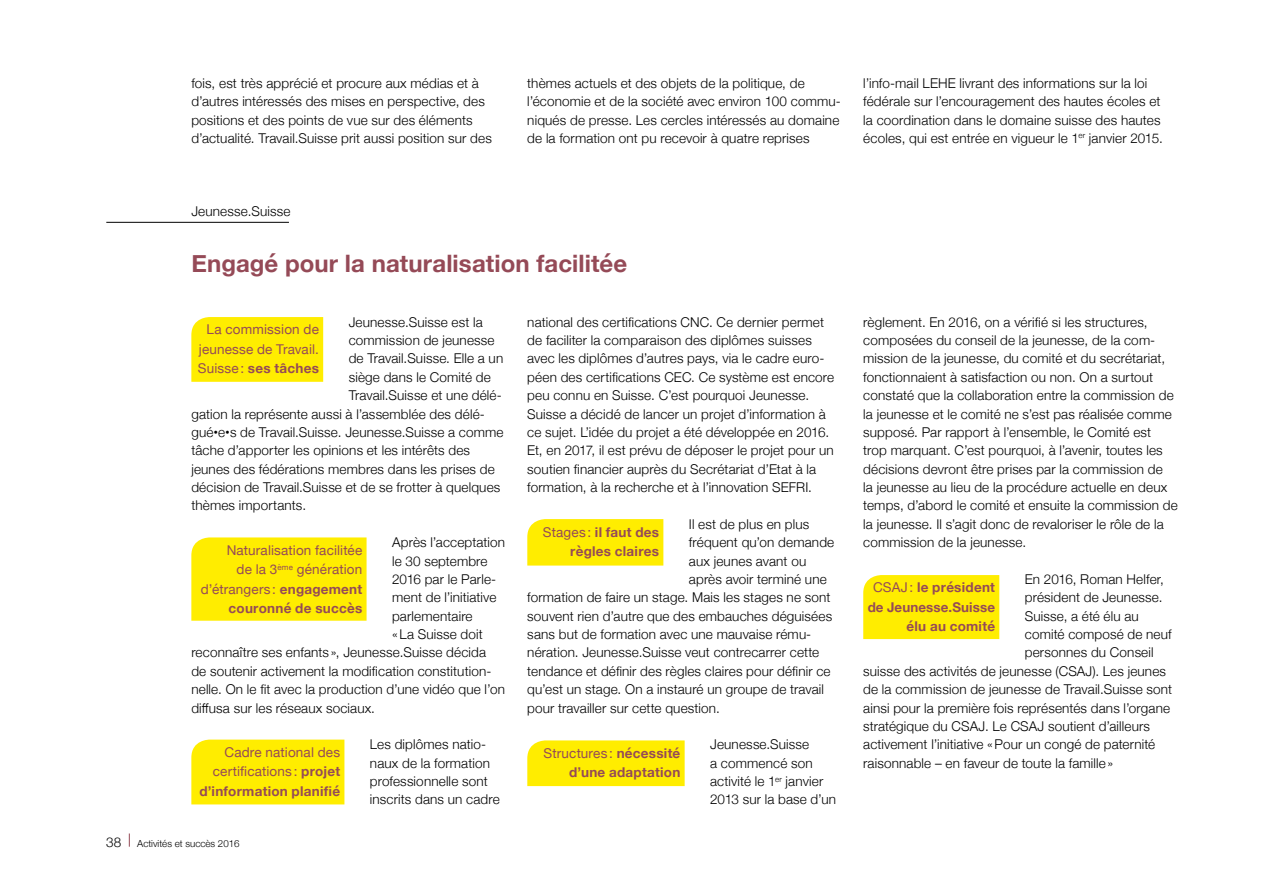
<style>
.page{position:relative;width:1263px;height:893px;background:#fff}
.page>*{position:absolute;margin:0;border:0;box-sizing:border-box;transform-origin:0 0}
.t1{font:700 24px "Helvetica Neue";letter-spacing:.005em;color:#954a57}
.t2{font:300 13.5px/18.3px "Helvetica Neue";letter-spacing:.01em;color:#000}
.t3{font:13.5px/19.5px "Helvetica Neue";letter-spacing:.01em;color:#954a57;text-align:right}
.t4{font:700 13.5px/19.5px "Helvetica Neue";letter-spacing:.015em;color:#954a57;text-align:right}
.t5{font:300 9.75px "Helvetica Neue";color:#000}
.s1{font-weight:500;font-size:19.5px}
.s2{font-weight:700}
.s3{font-size:13.5px}
.s4{font-weight:400}
</style>
<div class="page">
<svg style="left:129px;top:833px;width:1px;height:14px"></svg>
<hr style="left:106px;top:222px;width:183px;height:1px;background:#000">
<div style="left:191px;top:317px;width:132px;height:65px;background:#ffed00"></div>
<div style="left:191px;top:537px;width:176px;height:84px;background:#ffed00"></div>
<div style="left:191px;top:740px;width:153px;height:64px;background:#ffed00"></div>
<div style="left:527px;top:519px;width:136px;height:47px;background:#ffed00"></div>
<div style="left:527px;top:740px;width:158px;height:46px;background:#ffed00"></div>
<div style="left:863px;top:575px;width:136px;height:64px;background:#ffed00"></div>
<p class="t2" style="left:191px;top:73px;width:302px">fois, est très apprécié et procure aux médias et à d’autres intéressés des mises en perspective, des positions et des points de vue sur des éléments d’actualité. Travail.Suisse prit aussi position sur des</p>
<p class="t2" style="left:527px;top:73px;width:315px">thèmes actuels et des objets de la politique, de l’économie et de la société avec environ 100 commu&shy;niqués de presse. Les cercles intéressés au domaine de la formation ont pu recevoir à quatre reprises</p>
<p class="t2" style="left:863px;top:73px;width:301px">l’info-mail LEHE livrant des informations sur la loi fédérale sur l’encouragement des hautes écoles et la coordination dans le domaine suisse des hautes écoles, qui est entrée en vigueur le 1<sup>er</sup> janvier 2015.</p>
<p class="t2" style="left:191px;top:201px;width:101px">Jeunesse.Suisse</p>
<h1 class="t1" style="left:191px;top:244px;width:437px">Engagé pour la naturalisation facilitée</h1>
<p class="t2" style="left:349px;top:312px;width:136px">Jeunesse.Suisse est la</p>
<p class="t2" style="left:349px;top:330px;width:147px">commission de jeunesse</p>
<p class="t2" style="left:349px;top:348px;width:156px">de Travail.Suisse. Elle a un</p>
<p class="t2" style="left:349px;top:367px;width:144px">siège dans le Comité de</p>
<p class="t2" style="left:349px;top:385px;width:155px">Travail.Suisse et une délé-</p>
<p class="t2" style="left:191px;top:404px;width:295px">gation la représente aussi à l’assemblée des délé-</p>
<p class="t2" style="left:191px;top:422px;width:314px">gué<span class="s1">·</span>e<span class="s1">·</span>s de Travail.Suisse. Jeunesse.Suisse a comme</p>
<p class="t2" style="left:191px;top:440px;width:280px">tâche d’apporter les opinions et les intérêts des</p>
<p class="t2" style="left:191px;top:459px;width:305px">jeunes des fédérations membres dans les prises de</p>
<p class="t2" style="left:191px;top:477px;width:311px">décision de Travail.Suisse et de se frotter à quelques</p>
<p class="t2" style="left:191px;top:495px;width:116px">thèmes importants.</p>
<p class="t2" style="left:392px;top:532px;width:115px">Après l’acceptation</p>
<p class="t2" style="left:392px;top:551px;width:97px">le 30 septembre</p>
<p class="t2" style="left:392px;top:569px;width:106px">2016 par le Parle-</p>
<p class="t2" style="left:392px;top:587px;width:106px">ment de l’initiative</p>
<p class="t2" style="left:392px;top:606px;width:82px">parlementaire</p>
<p class="t2" style="left:392px;top:624px;width:92px">«La Suisse doit</p>
<p class="t2" style="left:191px;top:642px;width:296px">reconnaître ses enfants », Jeunesse.Suisse décida</p>
<p class="t2" style="left:191px;top:661px;width:301px">de soutenir activement la modification constitution-</p>
<p class="t2" style="left:191px;top:679px;width:315px">nelle. On le fit avec la production d’une vidéo que l’on</p>
<p class="t2" style="left:191px;top:698px;width:185px">diffusa sur les réseaux sociaux.</p>
<p class="t2" style="left:370px;top:734px;width:131px">Les diplômes natio&shy;naux de la formation professionnelle sont inscrits dans un cadre</p>
<p class="t3" style="left:198px;top:320px;width:123px;text-align:justify;text-indent:9px">La commission de jeunesse de Travail.<br>Suisse : <span class="s2">ses tâches</span></p>
<p class="t3" style="left:201px;top:541px;width:163px">Naturalisation facilitée<br>de la 3<sup>ème</sup> génération d’étrangers : <span class="s2">engagement couronné de succès</span></p>
<p class="t3" style="left:200px;top:743px;width:142px">Cadre national des certifications : <span class="s2">projet d’information planifié</span></p>
<p class="t5" style="left:106px;top:835px;width:135px"><span class="s3">38</span> Activités et succès 2016</p>
<p class="t2" style="left:527px;top:312px;width:308px">national des certifications CNC. Ce dernier permet de faciliter la comparaison des diplômes suisses avec les diplômes d’autres pays, via le cadre euro&shy;péen des certifications CEC. Ce système est encore peu connu en Suisse. C’est pourquoi Jeunesse.<br>Suisse a décidé de lancer un projet d’information à ce sujet. L’idée du projet a été développée en 2016.<br>Et, en 2017, il est prévu de déposer le projet pour un soutien financier auprès du Secrétariat d’Etat à la formation, à la recherche et à l’innovation SEFRI.</p>
<p class="t2" style="left:689px;top:514px;width:122px">Il est de plus en plus</p>
<p class="t2" style="left:689px;top:532px;width:147px">fréquent qu’on demande</p>
<p class="t2" style="left:689px;top:551px;width:119px">aux jeunes avant ou</p>
<p class="t2" style="left:689px;top:569px;width:139px">après avoir terminé une</p>
<p class="t2" style="left:527px;top:587px;width:305px">formation de faire un stage. Mais les stages ne sont</p>
<p class="t2" style="left:527px;top:606px;width:306px">souvent rien d’autre que des embauches déguisées</p>
<p class="t2" style="left:527px;top:624px;width:285px">sans but de formation avec une mauvaise rému-</p>
<p class="t2" style="left:527px;top:642px;width:293px">nération. Jeunesse.Suisse veut contrecarrer cette</p>
<p class="t2" style="left:527px;top:661px;width:305px">tendance et définir des règles claires pour définir ce</p>
<p class="t2" style="left:527px;top:679px;width:298px">qu’est un stage. On a instauré un groupe de travail</p>
<p class="t2" style="left:527px;top:698px;width:194px">pour travailler sur cette question.</p>
<p class="t2" style="left:710px;top:734px;width:128px">Jeunesse.Suisse<br>a commencé son activité le 1<sup>er</sup> janvier<br>2013 sur la base d’un</p>
<p class="t4" style="left:543px;top:522px;width:118px"><span class="s4">Stages :</span> il faut des règles claires</p>
<p class="t4" style="left:544px;top:744px;width:138px"><span class="s4">Structures :</span> nécessité d’une adaptation</p>
<p class="t2" style="left:863px;top:312px;width:316px">règlement. En 2016, on a vérifié si les structures, composées du conseil de la jeunesse, de la com&shy;mission de la jeunesse, du comité et du secrétariat, fonctionnaient à satisfaction ou non. On a surtout constaté que la collaboration entre la commission de la jeunesse et le comité ne s’est pas réalisée comme supposé. Par rapport à l’ensemble, le Comité est trop marquant. C’est pourquoi, à l’avenir, toutes les décisions devront être prises par la commission de<br>la jeunesse au lieu de la procédure actuelle en deux temps, d’abord le comité et ensuite la commission de la jeunesse. Il s’agit donc de revaloriser le rôle de la commission de la jeunesse.</p>
<p class="t2" style="left:1025px;top:569px;width:141px">En 2016, Roman Helfer,</p>
<p class="t2" style="left:1025px;top:587px;width:139px">président de Jeunesse.</p>
<p class="t2" style="left:1025px;top:606px;width:115px">Suisse, a été élu au</p>
<p class="t2" style="left:1025px;top:624px;width:148px">comité composé de neuf</p>
<p class="t2" style="left:1025px;top:642px;width:130px">personnes du Conseil</p>
<p class="t2" style="left:863px;top:661px;width:304px">suisse des activités de jeunesse (CSAJ). Les jeunes</p>
<p class="t2" style="left:863px;top:679px;width:310px">de la commission de jeunesse de Travail.Suisse sont</p>
<p class="t2" style="left:863px;top:698px;width:308px">ainsi pour la première fois représentés dans l’organe</p>
<p class="t2" style="left:863px;top:716px;width:288px">stratégique du CSAJ. Le CSAJ soutient d’ailleurs</p>
<p class="t2" style="left:863px;top:734px;width:293px">activement l’initiative «Pour un congé de paternité</p>
<p class="t2" style="left:863px;top:753px;width:251px">raisonnable – en faveur de toute la famille»</p>
<p class="t4" style="left:868px;top:578px;width:129px"><span class="s4">CSAJ :</span> le président de Jeunesse.Suisse élu au comité</p>
</div>
